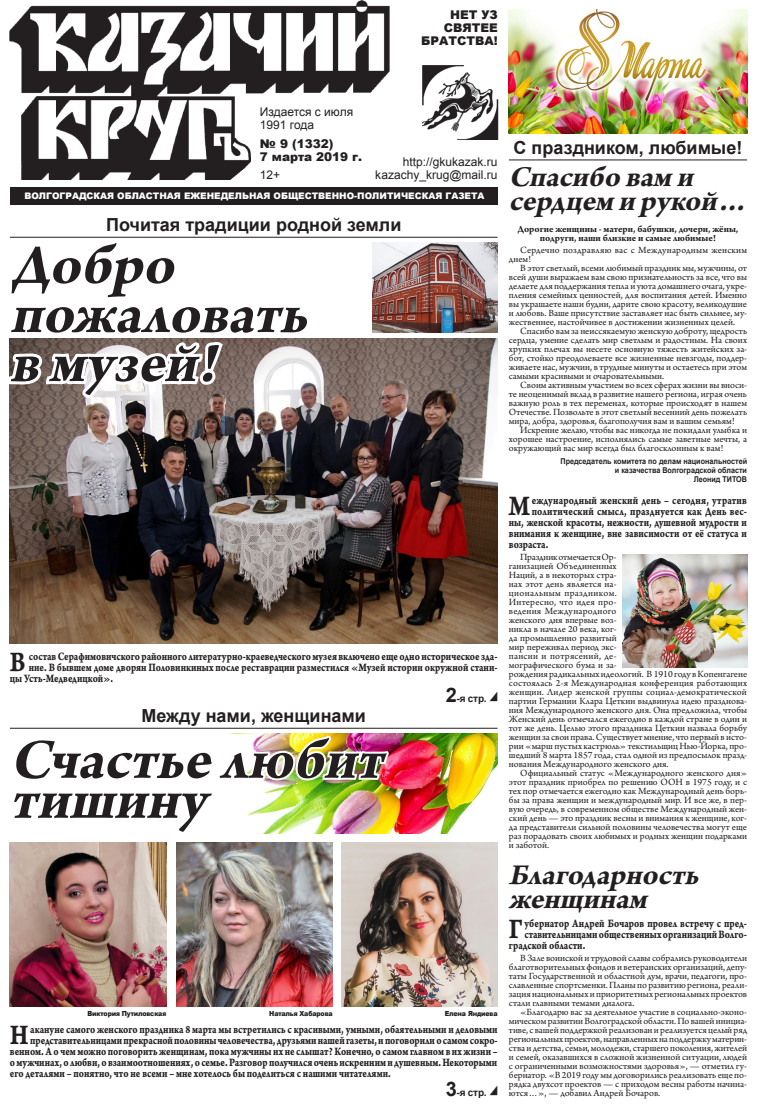
<style>
.page{position:relative;width:757px;height:1106px;background:#fff}
.page>*{position:absolute;margin:0;border:0;box-sizing:border-box;transform-origin:0 0}
.t1{font:italic 700 60px/49px "Arno Pro";color:#231f20}
.t2{font:italic 700 30.6px/24px "Arno Pro";color:#231f20}
.t3{font:30px "Arno Pro Bold Caption";color:#231f20;scale:.8 1}
.t4{font:700 18px "Arial";color:#231f20}
.t5{font:12px "Arno Pro Bold Caption";color:#231f20;scale:.8 1}
.t6{font:12px/13px "Arial";color:#231f20}
.t7{font:900 12px/13px "Arial";color:#231f20}
.t8{font:12px "Arno Pro Bold Caption";letter-spacing:.02em;color:#231f20;scale:.8 1}
.t9{font:10px/9px "Arno Pro";color:#231f20;text-align:justify}
.t10{font:700 10px/9px "Arno Pro";color:#231f20;text-align:center}
.t11{font:10px/9px "Arno Pro";letter-spacing:.02em;color:#231f20}
.t12{font:700 10px "Arial";letter-spacing:-.02em;color:#231f20}
.t13{font:900 9px "Arial";color:#fff}
.t14{font:700 8px/9px "Arial";color:#231f20;text-align:right;scale:.9 1}
.t15{font:900 7px "Arial";letter-spacing:-.02em;color:#231f20;scale:.9 1}
.s1{font-style:inherit}
.s2{font-size:20px}
</style>
<div class="page">
<img style="left:315px;top:0;width:75px;height:93px">
<img style="left:422px;top:65px;width:77px;height:74px">
<div style="left:11px;top:187px;width:487px;height:18px;background:#231f20"></div>
<hr style="left:509px;top:159px;width:238px;height:1px;background:#231f20">
<img style="left:509px;top:10px;width:238px;height:124px">
<img style="left:176px;top:874px;width:157px;height:132px">
<img style="left:10px;top:874px;width:156px;height:132px">
<img style="left:341px;top:842px;width:156px;height:164px">
<img style="left:10px;top:339px;width:487px;height:304px">
<img style="left:391px;top:733px;width:106px;height:100px">
<hr style="left:10px;top:727px;width:487px;height:1px;background:#231f20">
<img style="left:9px;top:727px;width:382px;height:147px">
<hr style="left:10px;top:237px;width:487px;height:1px;background:#231f20">
<svg style="left:9px;top:5px;width:306px;height:418px"></svg>
<img style="left:373px;top:243px;width:124px;height:89px">
<img style="left:622px;top:554px;width:125px;height:113px">
<p class="t7" style="left:421px;top:7px;width:78px;text-align:right">НЕТ УЗ<br>СВЯТЕЕ<br>БРАТСТВА!</p>
<p class="t6" style="left:260px;top:105px;width:95px">Издается с июля<br>1991 года</p>
<p class="t7" style="left:260px;top:136px;width:104px">№ 9 (1332)<br>7 марта 2019 г.</p>
<p class="t6" style="left:260px;top:169px;width:22px">12+</p>
<p class="t6" style="left:375px;top:156px;width:124px;text-align:right">http://gkukazak.ru kazachy_krug@mail.ru</p>
<p class="t13" style="left:24px;top:190px;width:462px">ВОЛГОГРАДСКАЯ ОБЛАСТНАЯ ЕЖЕНЕДЕЛЬНАЯ <span class="s1">ОБЩЕСТВЕННО-ПОЛИТИЧЕСКАЯ ГАЗЕTА</span></p>
<h3 class="t4" style="left:106px;top:213px;width:297px">Почитая традиции родной земли</h3>
<h1 class="t1" style="left:10px;top:243px;width:314px">Добро пожаловать вмузей!</h1>
<h3 class="t3" style="left:10px;top:644px;width:21px">В</h3>
<p class="t5" style="left:29px;top:649px;width:587px">состав Серафимовичского районного литературно-краеведческого музея включено еще одно историческое зда-</p>
<p class="t5" style="left:29px;top:660px;width:587px">ние. В бывшем доме дворян Половинкиных после реставрации разместился «Музей истории окружной стани-</p>
<p class="t5" style="left:10px;top:671px;width:131px">цы Усть-Медведицкой».</p>
<p class="t12" style="left:446px;top:691px;width:53px"><span class="s2">2</span>-я стр. <sup>◢</sup></p>
<h3 class="t4" style="left:142px;top:704px;width:226px">Между нами, женщинами</h3>
<h1 class="t1" style="left:10px;top:738px;width:390px">Счастьелюбит</h1>
<h1 class="t1" style="left:10px;top:778px;width:213px">тишину</h1>
<p class="t15" style="left:88px;top:1008px;width:89px">Виктория Путиловская</p>
<p class="t15" style="left:269px;top:1008px;width:72px">Наталья Хабарова</p>
<p class="t15" style="left:445px;top:1008px;width:60px">Елена Яндиева</p>
<h3 class="t3" style="left:10px;top:1016px;width:25px">Н</h3>
<p class="t5" style="left:30px;top:1021px;width:585px">акануне самого женского праздника 8 марта мы встретились с красивыми, умными, обаятельными и деловыми</p>
<p class="t5" style="left:30px;top:1032px;width:585px">представительницами прекрасной половины человечества, друзьями нашей газеты, и поговорили о самом сокро-</p>
<p class="t5" style="left:10px;top:1043px;width:611px">венном. А о чем можно поговорить женщинам, пока мужчины их не слышат? Конечно, о самом главном в их жизни –</p>
<p class="t5" style="left:10px;top:1054px;width:610px">о мужчинах, о любви, о взаимоотношениях, о семье. Разговор получился очень искренним и душевным. Некоторыми</p>
<p class="t5" style="left:10px;top:1065px;width:477px">его деталями – понятно, что не всеми – мне хотелось бы поделиться с нашими читателями.</p>
<p class="t12" style="left:446px;top:1085px;width:53px"><span class="s2">3</span>-я стр. <sup>◢</sup></p>
<h3 class="t4" style="left:514px;top:136px;width:230px">С праздником, любимые!</h3>
<h2 class="t2" style="left:509px;top:167px;width:248px">Спасибо вам и сердцем и рукой…</h2>
<p class="t10" style="left:518px;top:225px;width:222px">Дорогие женщины - матери, бабушки, дочери, жёны, подруги, наши близкие и самые любимые!</p>
<p class="t11" style="left:509px;top:246px;width:240px;text-indent:11px">Сердечно поздравляю вас с Международным женским днем!</p>
<p class="t9" style="left:509px;top:264px;width:240px;text-indent:11px">В этот светлый, всеми любимый праздник мы, мужчины, от всей души выражаем вам свою признательность за все, что вы делаете для поддержания тепла и уюта домашнего очага, укре&shy;пления семейных ценностей, для воспитания детей. Именно вы украшаете наши будни, дарите свою красоту, великодушие и любовь. Ваше присутствие заставляет нас быть сильнее, му&shy;жественнее, настойчивее в достижении жизненных целей.</p>
<p class="t9" style="left:509px;top:327px;width:240px;text-indent:11px">Спасибо вам за неиссякаемую женскую доброту, щедрость сердца, умение сделать мир светлым и радостным. На своих хрупких плечах вы несете основную тяжесть житейских за&shy;бот, стойко преодолеваете все жизненные невзгоды, поддер&shy;живаете нас, мужчин, в трудные минуты и остаетесь при этом самыми красивыми и очаровательными.</p>
<p class="t9" style="left:509px;top:381px;width:240px;text-indent:11px">Своим активным участием во всех сферах жизни вы вноси&shy;те неоценимый вклад в развитие нашего региона, играя очень важную роль в тех переменах, которые происходят в нашем Отечестве. Позвольте в этот светлый весенний день пожелать мира, добра, здоровья, благополучия вам и вашим семьям!</p>
<p class="t9" style="left:509px;top:426px;width:240px;text-indent:11px">Искренне желаю, чтобы вас никогда не покидали улыбка и хорошее настроение, исполнялись самые заветные мечты, а окружающий вас мир всегда был благосклонным к вам!</p>
<p class="t14" style="left:560px;top:457px;width:209px">Председатель комитета по делам национальностей и казачества Волгоградской области<br>Леонид Титов</p>
<h3 class="t3" style="left:509px;top:488px;width:28px">М</h3>
<p class="t5" style="left:532px;top:493px;width:270px">еждународный женский день – сегодня, утратив</p>
<p class="t8" style="left:532px;top:504px;width:271px">политический смысл, празднуется как День вес-</p>
<p class="t5" style="left:509px;top:515px;width:299px">ны, женской красоты, нежности, душевной мудрости и</p>
<p class="t5" style="left:509px;top:526px;width:299px">внимания к женщине, вне зависимости от её статуса и</p>
<p class="t5" style="left:509px;top:537px;width:51px">возраста.</p>
<p class="t9" style="left:509px;top:553px;width:240px;text-align:left;text-indent:11px">Праздник отмечается Ор-<br>ганизацией Объединенных<br>Наций, а в некоторых стра-<br>нах этот день является на-<br>циональным праздником.<br>Интересно, что идея про-<br>ведения Международного<br>женского дня впервые воз-<br>никла в начале 20 века, ког-<br>да промышленно развитый<br>мир переживал период экс-<br>пансии и потрясений, де-<br>мографического бума и за-<br>рождения радикальных идеологий. В 1910 году в Копенгагене состоялась 2-я Международная конференция работающих женщин. Лидер женской группы социал-демократической партии Германии Клара Цеткин выдвинула идею празднова&shy;ния Международного женского дня. Она предложила, чтобы Женский день отмечался ежегодно в каждой стране в один и тот же день. Целью этого праздника Цеткин назвала борьбу женщин за свои права. Существует мнение, что первый в исто&shy;рии «марш пустых кастрюль» текстильщиц Нью-Йорка, про&shy;шедший 8 марта 1857 года, стал одной из предпосылок празд&shy;нования Международного женского дня.</p>
<p class="t9" style="left:509px;top:769px;width:240px;text-indent:11px">Официальный статус «Международного женского дня» этот праздник приобрел по решению ООН в 1975 году, и с тех пор отмечается ежегодно как Международный день борь&shy;бы за права женщин и международный мир. И все же, в пер&shy;вую очередь, в современном обществе Международный жен&shy;ский день — это праздник весны и внимания к женщине, ког&shy;да представители сильной половины человечества могут еще раз порадовать своих любимых и родных женщин подарками и заботой.</p>
<h2 class="t2" style="left:509px;top:864px;width:199px">Благодарность женщинам</h2>
<h3 class="t3" style="left:509px;top:911px;width:19px">Г</h3>
<p class="t5" style="left:524px;top:916px;width:280px">убернатор Андрей Бочаров провел встречу с пред-</p>
<p class="t5" style="left:524px;top:927px;width:279px">ставительницами общественных организаций Волго-</p>
<p class="t5" style="left:509px;top:938px;width:97px">градской области.</p>
<p class="t9" style="left:509px;top:954px;width:240px;text-indent:11px">В Зале воинской и трудовой славы собрались руководители благотворительных фондов и ветеранских организаций, депу&shy;таты Государственной и областной дум, врачи, педагоги, про&shy;славленные спортсменки. Планы по развитию региона, реали&shy;зация национальных и приоритетных региональных проектов стали главными темами диалога.</p>
<p class="t9" style="left:509px;top:1008px;width:240px;text-indent:11px">«Благодарю вас за деятельное участие в социально-эконо&shy;мическом развитии Волгоградской области. По вашей инициа&shy;тиве, с вашей поддержкой реализован и реализуется целый ряд региональных проектов, направленных на поддержку материн&shy;ства и детства, семьи, молодежи, старшего поколения, жителей и семей, оказавшихся в сложной жизненной ситуации, людей с ограниченными возможностями здоровья», — отметил гу&shy;бернатор. «В 2019 году мы договорились реализовать еще по&shy;рядка двухсот проектов — с приходом весны работы начина&shy;ются…», — добавил Андрей Бочаров.</p>
</div>
